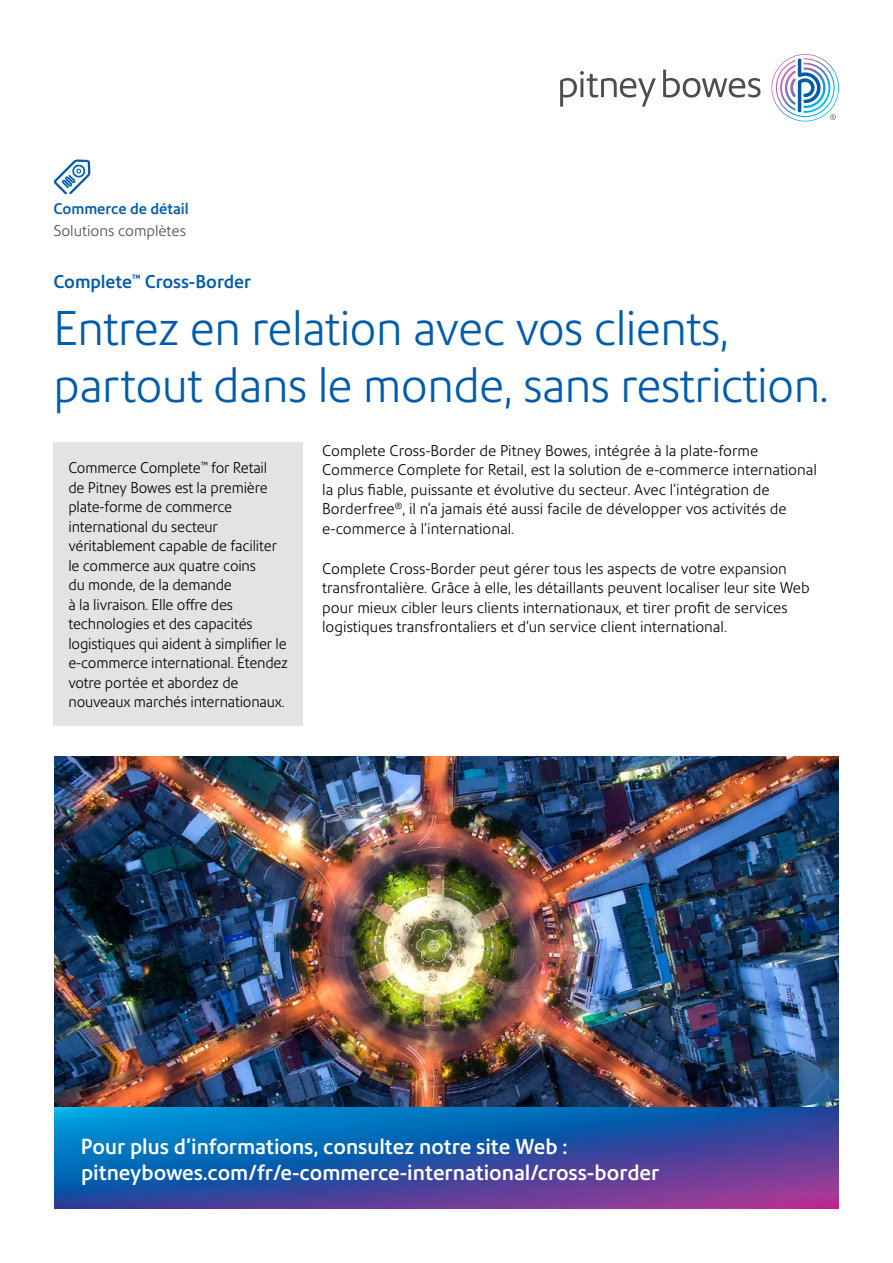
<style>
.page{position:relative;width:893px;height:1263px;background:#fff}
.page>*{position:absolute;margin:0;border:0;box-sizing:border-box;transform-origin:0 0}
.t1{font:300 47.25px/57px "Precision Sans";letter-spacing:-.01em;color:#005baa}
.t2{font:500 21px/25.5px "Precision Sans";color:#fff}
.t3{font:500 18px "Precision Sans";color:#005baa}
.t4{font:300 15px/19.5px "Precision Sans";letter-spacing:-.01em;color:#000}
.t5{font:300 15px "Precision Sans";color:#4d4d4f}
.t6{font:500 15px "Precision Sans";color:#005baa}
</style>
<div class="page">
<img style="left:54px;top:756px;width:785px;height:352px">
<svg style="left:54px;top:1108px;width:785px;height:101px;background:#2d56a8"></svg>
<div style="left:53px;top:442px;width:249px;height:284px;background:#e3e3e4"></div>
<svg style="left:54px;top:159px;width:36px;height:35px"></svg>
<svg style="left:560px;top:70px;width:200px;height:37px"></svg>
<svg style="left:771px;top:54px;width:68px;height:68px"></svg>
<p class="t6" style="left:53px;top:200px;width:137px">Commerce de détail</p>
<p class="t5" style="left:53px;top:222px;width:134px">Solutions complètes</p>
<p class="t3" style="left:53px;top:271px;width:199px">Complete<sup>™</sup> Cross-Border</p>
<h1 class="t1" style="left:53px;top:300px;width:777px">Entrez en relation avec vos clients, partout dans le monde, sans restriction.</h1>
<p class="t4" style="left:68px;top:458px;width:221px">Commerce Complete<sup>™</sup> for Retail<br>de Pitney Bowes est la première plate-forme de commerce international du secteur véritablement capable de faciliter le commerce aux quatre coins<br>du monde, de la demande<br>à la livraison. Elle offre des technologies et des capacités logistiques qui aident à simplifier le e-commerce international. Étendez votre portée et abordez de nouveaux marchés internationaux.</p>
<p class="t4" style="left:322px;top:441px;width:496px">Complete Cross-Border de Pitney Bowes, intégrée à la plate-forme Commerce Complete for Retail, est la solution de e-commerce international la plus fiable, puissante et évolutive du secteur. Avec l'intégration de Borderfree<sup>®</sup>, il n'a jamais été aussi facile de développer vos activités de e-commerce à l'international.</p>
<p class="t4" style="left:322px;top:559px;width:489px">Complete Cross-Border peut gérer tous les aspects de votre expansion transfrontalière. Grâce à elle, les détaillants peuvent localiser leur site Web pour mieux cibler leurs clients internationaux, et tirer profit de services logistiques transfrontaliers et d'un service client international.</p>
<h2 class="t2" style="left:81px;top:1134px;width:580px">Pour plus d'informations, consultez notre site Web : pitneybowes.com/fr/e-commerce-international/cross-border</h2>
</div>
